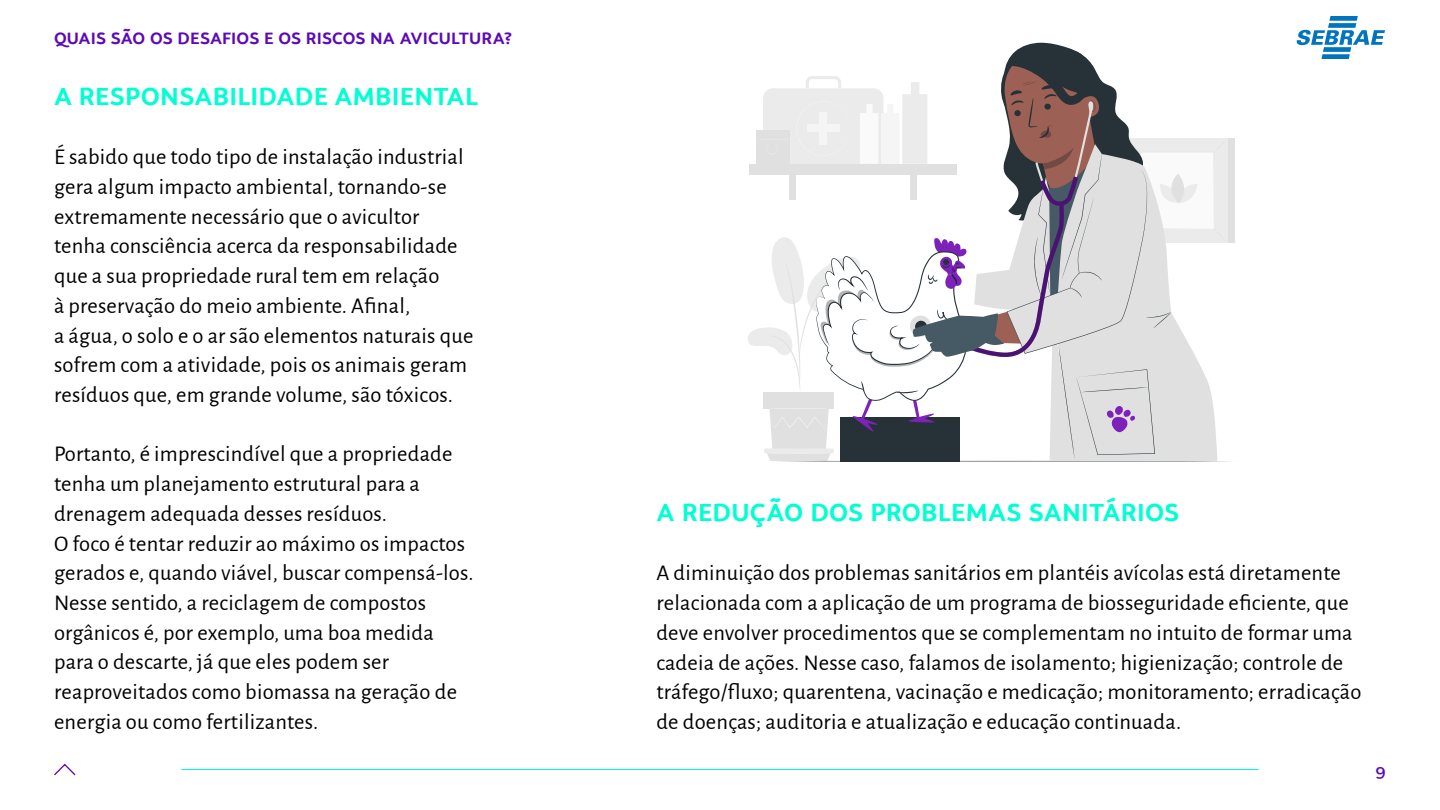
<style>
.page{position:relative;width:1440px;height:810px;background:#fff}
.page>*{position:absolute;margin:0;border:0;box-sizing:border-box;transform-origin:0 0}
.t1{font:700 24.75px "Campuni";letter-spacing:.01em;color:#00ffd3}
.t2{font:22.5px/29.7px "Alegreya Sans";letter-spacing:.01em;color:#000}
.t3{font:700 16.5px "Campuni";letter-spacing:.01em;color:#5d0ab6}
.t4{font:500 16.5px "Campuni";color:#5d0ab6}
</style>
<div class="page">
<svg style="left:54px;top:763px;width:22px;height:13px"></svg>
<svg style="left:1297px;top:16px;width:88px;height:43px"></svg>
<hr style="left:181px;top:769px;width:1078px;height:1px;background:#00ffd3">
<div style="left:1134px;top:138px;width:100px;height:105px;background:#e0e0e0"></div>
<hr style="left:775px;top:461px;width:460px;height:1px;background:#263238;border-radius:50%">
<svg style="left:748px;top:43px;width:479px;height:418px"></svg>
<p class="t3" style="left:54px;top:28px;width:460px">QUAIS SÃO OS DESAFIOS E OS RISCOS NA AVICULTURA?</p>
<p class="t1" style="left:54px;top:80px;width:426px">A RESPONSABILIDADE AMBIENTAL</p>
<p class="t2" style="left:54px;top:141px;width:421px">É sabido que todo tipo de instalação industrial gera algum impacto ambiental, tornando-se extremamente necessário que o avicultor tenha consciência acerca da responsabilidade que a sua propriedade rural tem em relação<br>à preservação do meio ambiente. Afinal,<br>a água, o solo e o ar são elementos naturais que sofrem com a atividade, pois os animais geram resíduos que, em grande volume, são tóxicos.</p>
<p class="t2" style="left:54px;top:438px;width:421px">Portanto, é imprescindível que a propriedade tenha um planejamento estrutural para a drenagem adequada desses resíduos.<br>O foco é tentar reduzir ao máximo os impactos gerados e, quando viável, buscar compensá-los.<br>Nesse sentido, a reciclagem de compostos orgânicos é, por exemplo, uma boa medida para o descarte, já que eles podem ser reaproveitados como biomassa na geração de energia ou como fertilizantes.</p>
<p class="t1" style="left:656px;top:497px;width:524px">A REDUÇÃO DOS PROBLEMAS SANITÁRIOS</p>
<p class="t2" style="left:656px;top:557px;width:707px">A diminuição dos problemas sanitários em plantéis avícolas está diretamente relacionada com a aplicação de um programa de biosseguridade eficiente, que deve envolver procedimentos que se complementam no intuito de formar uma cadeia de ações. Nesse caso, falamos de isolamento; higienização; controle de tráfego/fluxo; quarentena, vacinação e medicação; monitoramento; erradicação de doenças; auditoria e atualização e educação continuada.</p>
<p class="t4" style="left:1375px;top:760px;width:12px">9</p>
</div>
